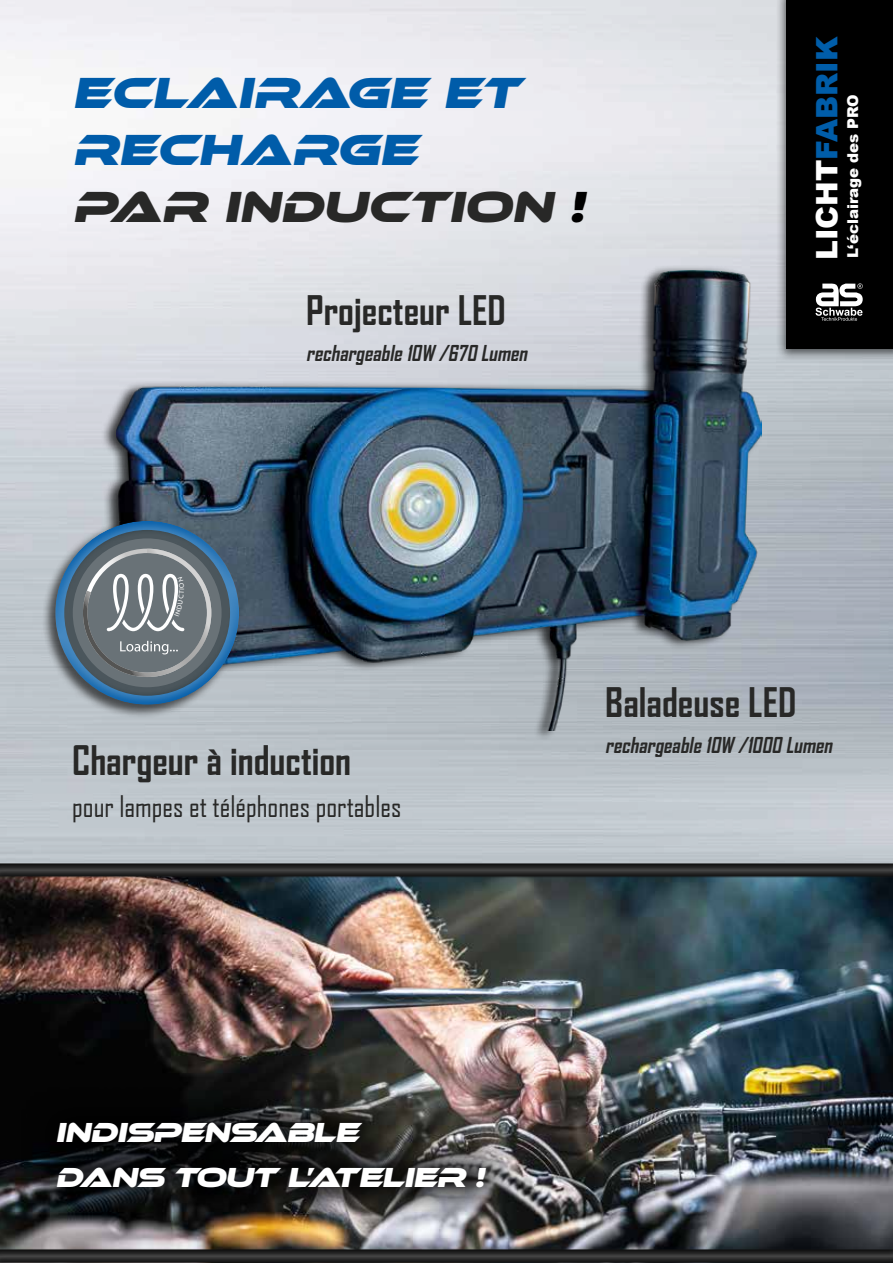
<style>
.page{position:relative;width:893px;height:1263px;background:#fff}
.page>*{position:absolute;margin:0;border:0;box-sizing:border-box;transform-origin:0 0}
.t1{font:italic 700 45px/57px "Ethnocentric Rg";letter-spacing:-.02em;color:#005ca9}
.t2{font:700 39px "Agency FB";color:#282827}
.t3{font:900 29.55px "Arial";letter-spacing:-.005em;color:#005da9}
.t4{font:28.5px "Agency FB";color:#282827}
.t5{font:italic 700 28.5px/45px "Ethnocentric Rg";letter-spacing:-.04em;color:#fff}
.t6{font:italic 700 21px "Agency FB";color:#282827}
.t7{font:900 15px "Arial";color:#fff}
.s1{color:#282827}
.s2{color:#000}
.s3{color:#fff}
</style>
<div class="page">
<img style="left:0;top:879px;width:893px;height:367px">
<div style="left:0;top:861px;width:893px;height:18px;background:#fff;opacity:.28"></div>
<div style="left:101px;top:265px;width:661px;height:477px;background:#000;opacity:.75"></div>
<img style="left:117px;top:271px;width:645px;height:460px">
<div style="left:41px;top:519px;width:200px;height:200px;background:#000;opacity:.63"></div>
<div style="left:54px;top:518px;width:186px;height:187px;background:#fff;opacity:.28"></div>
<div style="left:73px;top:538px;width:149px;height:149px;background:#697277;border-radius:50%"></div>
<div style="left:776px;top:0;width:117px;height:362px;background:#000;opacity:.6"></div>
<div style="left:787px;top:0;width:106px;height:349px;background:#000"></div>
<svg style="left:815px;top:283px;width:48px;height:38px"></svg>
<svg style="left:21px;top:1085px;width:502px;height:139px;background:#2c2b2a"></svg>
<div style="left:0;top:1246px;width:893px;height:17px;background:#fff;opacity:.28"></div>
<svg style="left:83px;top:549px;width:128px;height:128px"></svg>
<h1 class="t1" style="left:72px;top:64px;width:514px">ECLAIRAGE ET<br>RECHARGE<br><span class="s1">PAR INDUCTION</span> <span class="s2">!</span></h1>
<h2 class="t2" style="left:306px;top:286px;width:201px">Projecteur LED</h2>
<p class="t6" style="left:306px;top:340px;width:227px">rechargeable 10W /670 Lumen</p>
<h3 class="t3" style="left:805px;top:260px;width:224px;rotate:-90deg"><span class="s3">LICHT</span>FABRIK</h3>
<p class="t7" style="left:842px;top:258px;width:165px;rotate:-90deg">L‘éclairage des PRO</p>
<h2 class="t2" style="left:72px;top:736px;width:281px">Chargeur à induction</h2>
<h3 class="t4" style="left:72px;top:789px;width:331px">pour lampes et téléphones portables</h3>
<h2 class="t2" style="left:605px;top:678px;width:193px">Baladeuse LED</h2>
<p class="t6" style="left:605px;top:732px;width:233px">rechargeable 10W /1000 Lumen</p>
<h3 class="t5" style="left:55px;top:1109px;width:431px">INDISPENSABLE<br>DANS TOUT L’ATELIER !</h3>
</div>
